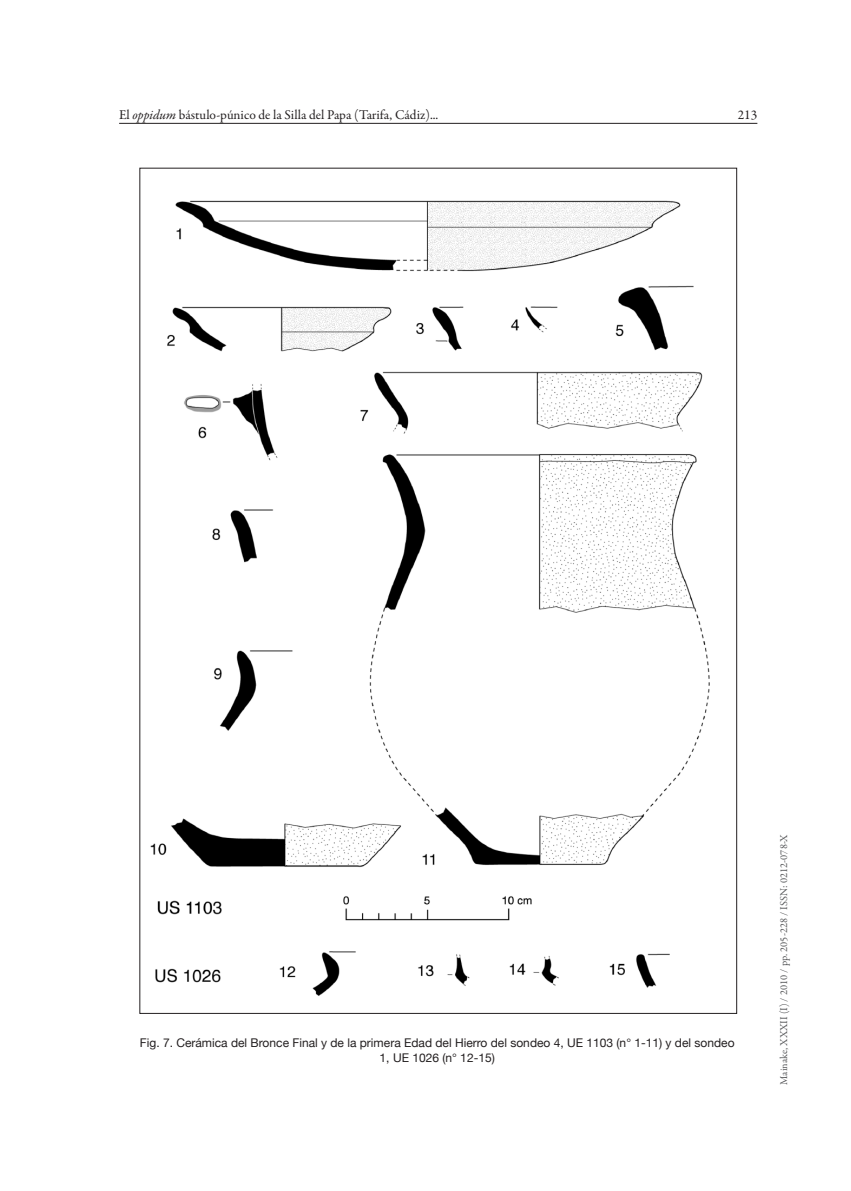
<style>
.page{position:relative;width:851px;height:1191px;background:#fff}
.page>*{position:absolute;margin:0;border:0;box-sizing:border-box;transform-origin:0 0}
.t1{font:13.5px "Garamond Premr Pro";color:#231f20}
.t2{font:12px/15px "Helvetica Neue";color:#231f20;text-align:center}
.t3{font:10.5px "Garamond Premr Pro";color:#57585a}
.s1{font-style:italic}
</style>
<div class="page">
<hr style="left:119px;top:123px;width:638px;height:1px;background:#231f20">
<img style="left:150px;top:200px;width:560px;height:796px">
<p class="t1" style="left:119px;top:107px;width:320px">El <span class="s1">oppidum</span> bástulo-púnico de la Silla del Papa (Tarifa, Cádiz)...</p>
<p class="t1" style="left:737px;top:107px;width:21px">213</p>
<p class="t2" style="left:140px;top:1035px;width:596px">Fig. 7. Cerámica del Bronce Final y de la primera Edad del Hierro del sondeo 4, UE 1103 (n° 1-11) y del sondeo<br>1, UE 1026 (n° 12-15)</p>
<p class="t3" style="left:777px;top:1084px;width:252px;rotate:-90deg">Mainake, XXXII (I) / 2010 / pp. 205-228 / ISSN: 0212-078-X</p>
</div>
